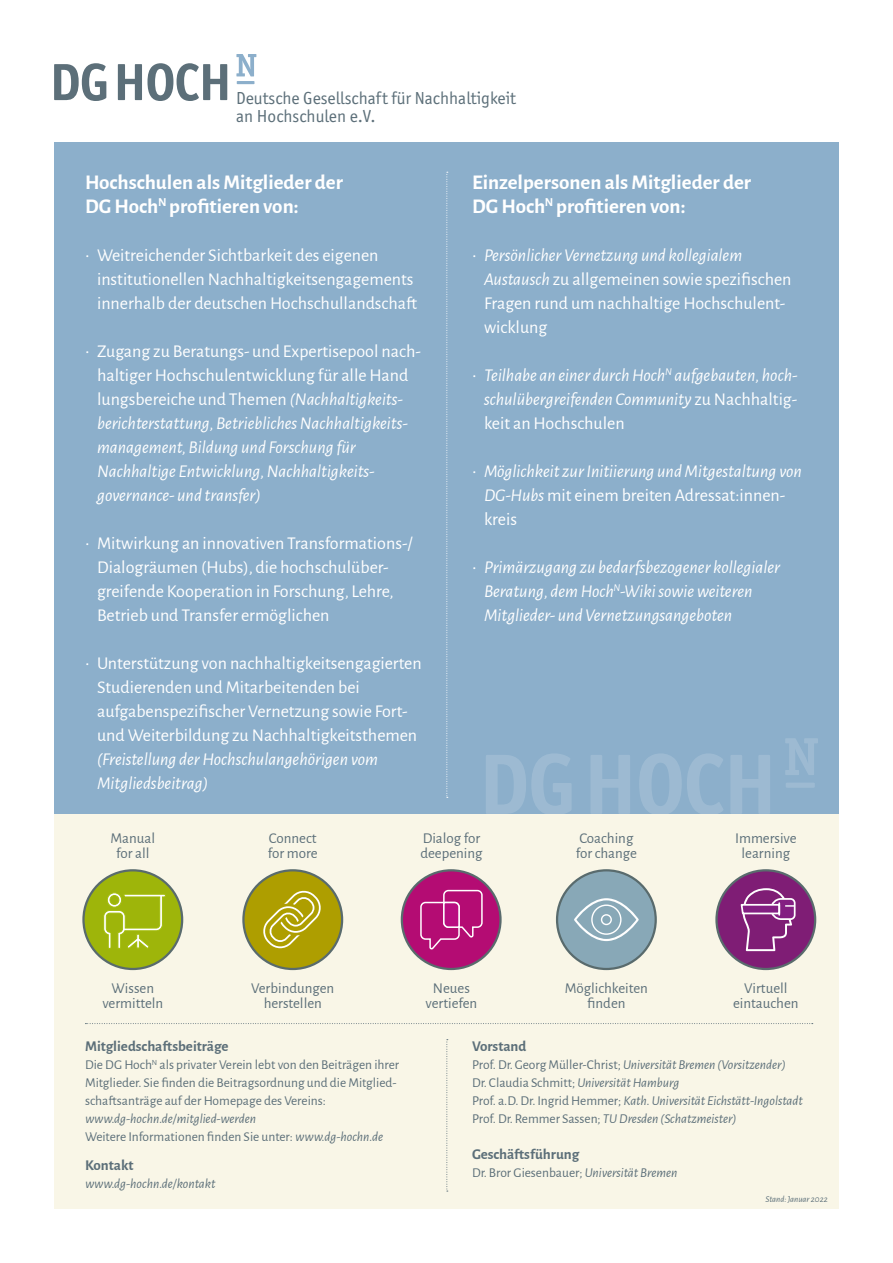
<style>
.page{position:relative;width:893px;height:1263px;background:#fff}
.page>*{position:absolute;margin:0;border:0;box-sizing:border-box;transform-origin:0 0}
.t1{font:700 52.5px "Officina San ITC";letter-spacing:-.02em;color:#5c6f79}
.t2{font:700 21px/24px "Alegreya Sans";color:#fff}
.t3{font:italic 18px/24px "Alegreya Sans";color:#fff}
.t4{font:18px/24px "Alegreya Sans";color:#fff}
.t5{font:17.55px/17.5px "Officina San ITC";color:#5c6f79}
.t6{font:15px/15px "Alegreya Sans";color:#5c6f79;text-align:center}
.t7{font:700 15px "Alegreya Sans";color:#5c6f79}
.t8{font:italic 13.5px/18px "Alegreya Sans";color:#5c6f79}
.t9{font:13.5px/18px "Alegreya Sans";color:#5c6f79}
.t10{font:italic 9px "Alegreya Sans";color:#5c6f79}
.s1{font-style:normal}
.s2{font-style:italic}
</style>
<div class="page">
<svg style="left:236px;top:54px;width:20px;height:30px"></svg>
<div style="left:54px;top:142px;width:785px;height:1067px;background:#8cafcb"></div>
<svg style="left:785px;top:738px;width:33px;height:37px"></svg>
<svg style="left:786px;top:783px;width:29px;height:5px"></svg>
<div style="left:54px;top:814px;width:785px;height:395px;background:#f9f6e7"></div>
<svg style="left:557px;top:870px;width:99px;height:99px;fill:#88a8b7"></svg>
<div style="left:556px;top:869px;width:101px;height:101px;border:2px solid #5c6f79;border-radius:50%"></div>
<svg style="left:402px;top:870px;width:98px;height:99px;fill:#b40c73"></svg>
<div style="left:401px;top:869px;width:101px;height:101px;border:2px solid #5c6f79;border-radius:50%"></div>
<div style="left:243px;top:870px;width:99px;height:99px;background:#b3a400;border-radius:50%"></div>
<div style="left:242px;top:869px;width:101px;height:101px;border:2px solid #5c6f79;border-radius:50%"></div>
<svg style="left:263px;top:890px;width:58px;height:58px"></svg>
<svg style="left:83px;top:870px;width:99px;height:99px;fill:#9eb50a"></svg>
<div style="left:82px;top:869px;width:101px;height:101px;border:2px solid #5c6f79;border-radius:50%"></div>
<svg style="left:103px;top:892px;width:63px;height:57px"></svg>
<svg style="left:716px;top:870px;width:99px;height:99px;fill:#7f1d75"></svg>
<div style="left:715px;top:869px;width:101px;height:101px;border:2px solid #5c6f79;border-radius:50%"></div>
<svg style="left:739px;top:888px;width:57px;height:63px"></svg>
<svg style="left:446px;top:172px;width:2px;height:626px"></svg>
<svg style="left:446px;top:1039px;width:2px;height:153px"></svg>
<svg style="left:85px;top:1023px;width:728px;height:1px"></svg>
<svg style="left:419px;top:889px;width:64px;height:62px"></svg>
<svg style="left:574px;top:898px;width:65px;height:43px"></svg>
<h1 class="t1" style="left:50px;top:50px;width:184px">DG HOCH</h1>
<p class="t5" style="left:236px;top:89px;width:281px">Deutsche Gesellschaft für Nachhaltigkeit an Hochschulen e.V.</p>
<p class="t2" style="left:85px;top:169px;width:260px">Hochschulen als Mitglieder der<br>DG Hoch<sup>N</sup> profitieren von:</p>
<p class="t4" style="left:97px;top:242px;width:322px;text-indent:-12px">• Weitreichender Sichtbarkeit des eigenen institutionellen Nachhaltigkeitsengagements innerhalb der deutschen Hochschullandschaft</p>
<p class="t3" style="left:97px;top:338px;width:325px;text-indent:-12px"><span class="s1">• Zugang zu Beratungs- und Expertisepool nach&shy;haltiger Hochschulentwicklung für alle Hand lungsbereiche und Themen</span> (Nachhaltigkeits&shy;berichterstattung, Betriebliches Nachhaltigkeits&shy;management, Bildung und Forschung für Nachhaltige Entwicklung, Nachhaltigkeits&shy;governance- und transfer)</p>
<p class="t4" style="left:97px;top:530px;width:317px;text-indent:-12px">• Mitwirkung an innovativen Transformations-/ Dialogräumen (Hubs), die hochschulüber&shy;greifende Kooperation in Forschung, Lehre, Betrieb und Transfer ermöglichen</p>
<p class="t4" style="left:97px;top:650px;width:326px;text-indent:-12px">• Unterstützung von nachhaltigkeitsengagierten Studierenden und Mitarbeitenden bei aufgabenspezifischer Vernetzung sowie Fort&shy;und Weiterbildung zu Nachhaltigkeitsthemen</p>
<p class="t3" style="left:97px;top:746px;width:282px">(Freistellung der Hochschulangehörigen vom<br>Mitgliedsbeitrag)</p>
<p class="t2" style="left:472px;top:169px;width:281px">Einzelpersonen als Mitglieder der<br>DG Hoch<sup>N</sup> profitieren von:</p>
<p class="t4" style="left:484px;top:242px;width:309px;text-indent:-12px">• <span class="s2">Persönlicher Vernetzung und kollegialem Austausch</span> zu allgemeinen sowie spezifischen Fragen rund um nachhaltige Hochschulent&shy;wicklung</p>
<p class="t3" style="left:484px;top:362px;width:315px;text-align:justify;text-indent:-12px"><span class="s1">•</span> Teilhabe an einer durch Hoch<sup>N</sup> aufgebauten, hoch&shy;schulübergreifenden Community <span class="s1">zu Nachhaltig&shy;keit an Hochschulen</span></p>
<p class="t3" style="left:484px;top:458px;width:319px;text-indent:-12px"><span class="s1">•</span> Möglichkeit zur Initiierung und Mitgestaltung von<br>DG-Hubs <span class="s1">mit einem breiten Adressat:innen&shy;kreis</span></p>
<p class="t3" style="left:484px;top:554px;width:297px;text-indent:-12px"><span class="s1">•</span> Primärzugang zu bedarfsbezogener kollegialer<br>Beratung, dem Hoch<sup>N</sup>-Wiki sowie weiteren<br>Mitglieder- und Vernetzungsangeboten</p>
<p class="t6" style="left:110px;top:829px;width:46px">Manual for all</p>
<p class="t6" style="left:268px;top:829px;width:51px;text-align:left">Connect for more</p>
<p class="t6" style="left:420px;top:829px;width:63px;text-align:left">Dialog for deepening</p>
<p class="t6" style="left:576px;top:829px;width:63px;text-align:left">Coaching for change</p>
<p class="t6" style="left:735px;top:829px;width:63px">Immersive learning</p>
<p class="t6" style="left:102px;top:980px;width:62px">Wissen vermitteln</p>
<p class="t6" style="left:251px;top:980px;width:85px">Verbindungen herstellen</p>
<p class="t6" style="left:426px;top:980px;width:53px">Neues vertiefen</p>
<p class="t6" style="left:565px;top:980px;width:85px">Möglichkeiten finden</p>
<p class="t6" style="left:733px;top:980px;width:67px">Virtuell eintauchen</p>
<p class="t7" style="left:85px;top:1035px;width:145px">Mitgliedschaftsbeiträge</p>
<p class="t9" style="left:85px;top:1055px;width:316px">Die DG Hoch<sup>N</sup> als privater Verein lebt von den Beiträgen ihrer<br>Mitglieder. Sie finden die Beitragsordnung und die Mitglied&shy;schaftsanträge auf der Homepage des Vereins:</p>
<p class="t8" style="left:85px;top:1109px;width:299px">www.dg-hochn.de/mitglied-werden<br><span class="s1">Weitere Informationen finden Sie unter:</span> www.dg-hochn.de</p>
<p class="t7" style="left:85px;top:1154px;width:50px">Kontakt</p>
<p class="t8" style="left:85px;top:1174px;width:132px">www.dg-hochn.de/kontakt</p>
<p class="t7" style="left:472px;top:1035px;width:56px">Vorstand</p>
<p class="t8" style="left:472px;top:1055px;width:332px"><span class="s1">Prof. Dr. Georg Müller-Christ;</span> Universität Bremen (Vorsitzender)<br><span class="s1">Dr. Claudia Schmitt;</span> Universität Hamburg<br><span class="s1">Prof. a.D. Dr. Ingrid Hemmer;</span> Kath. Universität Eichstätt-Ingolstadt <span class="s1">Prof. Dr. Remmer Sassen;</span> TU Dresden (Schatzmeister)</p>
<p class="t7" style="left:472px;top:1143px;width:109px">Geschäftsführung</p>
<p class="t9" style="left:472px;top:1163px;width:207px">Dr. Bror Giesenbauer; <span class="s2">Universität Bremen</span></p>
<p class="t10" style="left:765px;top:1193px;width:64px">Stand: Januar 2022</p>
</div>
